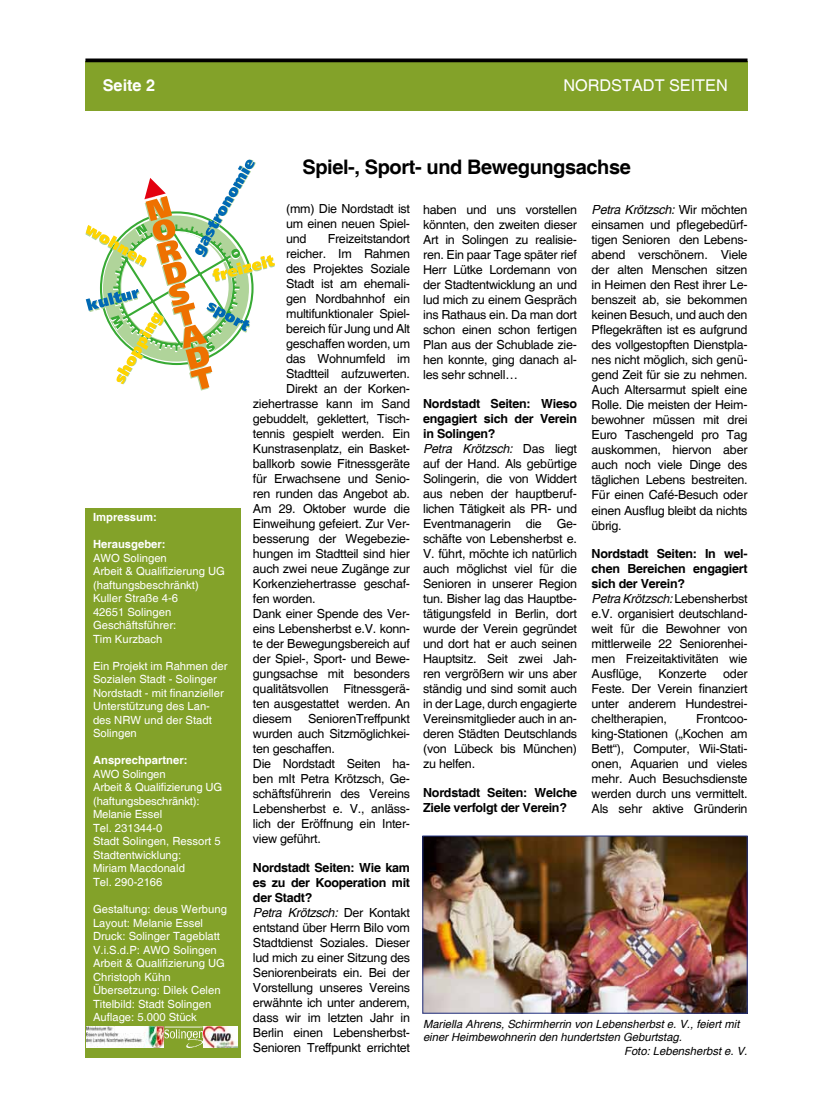
<style>
.page{position:relative;width:833px;height:1117px;background:#fff}
.page>*{position:absolute;margin:0;border:0;box-sizing:border-box;transform-origin:0 0}
.t1{font:700 20px "Helvetica";letter-spacing:-.02em;color:#000}
.t2{font:16.25px "Helvetica";color:#fff}
.t3{font:700 16.25px "Helvetica";color:#fff}
.t4{font:12.5px/15px "Helvetica";letter-spacing:-.02em;color:#000;text-align:justify}
.t5{font:700 12.5px/15px "Helvetica";letter-spacing:-.02em;color:#000}
.t6{font:11.25px/13.5px "Helvetica";color:#fff}
.t7{font:italic 11.25px "Helvetica";color:#000}
.t8{font:700 11.25px "Helvetica";color:#fff}
.s1{font-weight:700}
.s2{font-style:italic}
</style>
<div class="page">
<div style="left:85px;top:61px;width:662px;height:50px;background:#83a229"></div>
<svg style="left:85px;top:58px;width:662px;height:4px;background:#202020"></svg>
<svg style="left:85px;top:159px;width:190px;height:231px"></svg>
<div style="left:85px;top:508px;width:156px;height:549px;background:#83a229"></div>
<img style="left:87px;top:1026px;width:150px;height:21px">
<img style="left:424px;top:837px;width:321px;height:174px">
<div style="left:422px;top:835px;width:325px;height:178px;border:1px solid #253483"></div>
<h2 class="t3" style="left:103px;top:75px;width:54px">Seite 2</h2>
<h2 class="t2" style="left:563px;top:75px;width:166px">NORDSTADT SEITEN</h2>
<p class="t8" style="left:93px;top:510px;width:65px">Impressum:</p>
<p class="t8" style="left:93px;top:537px;width:74px">Herausgeber:</p>
<p class="t6" style="left:93px;top:551px;width:133px">AWO Solingen<br>Arbeit &amp; Qualifizierung UG (haftungsbeschränkt)<br>Kuller Straße 4-6<br>42651 Solingen<br>Geschäftsführer:<br>Tim Kurzbach</p>
<p class="t6" style="left:93px;top:659px;width:136px">Ein Projekt im Rahmen der<br>Sozialen Stadt - Solinger<br>Nordstadt - mit finanzieller<br>Unterstützung des Lan&shy;des NRW und der Stadt<br>Solingen</p>
<p class="t8" style="left:93px;top:753px;width:96px">Ansprechpartner:</p>
<p class="t6" style="left:93px;top:767px;width:131px">AWO Solingen<br>Arbeit &amp; Qualifizierung UG (haftungsbeschränkt):<br>Melanie Essel<br>Tel. 231344-0<br>Stadt Solingen, Ressort 5<br>Stadtentwicklung:<br>Miriam Macdonald<br>Tel. 290-2166</p>
<p class="t6" style="left:93px;top:902px;width:135px">Gestaltung: deus Werbung<br>Layout: Melanie Essel<br>Druck: Solinger Tageblatt<br>V.i.S.d.P: AWO Solingen<br>Arbeit &amp; Qualifizierung UG<br>Christoph Kühn<br>Übersetzung: Dilek Celen<br>Titelbild: Stadt Solingen<br>Auflage: 5.000 Stück</p>
<h1 class="t1" style="left:302px;top:155px;width:330px">Spiel-, Sport- und Bewegungsachse</h1>
<p class="t4" style="left:286px;top:201px;width:125px">(mm) Die Nordstadt ist um einen neuen Spiel&shy;und</p>
<p class="t4" style="left:423px;top:202px;width:155px">haben und uns vorstellen könnten, den zweiten dieser Art in Solingen zu realisie&shy;ren. Ein paar Tage später rief Herr Lütke Lordemann von der Stadtentwicklung an und lud mich zu einem Gespräch ins Rathaus ein. Da man dort schon einen schon fertigen Plan aus der Schublade zie&shy;hen konnte, ging danach al&shy;les sehr schnell…</p>
<p class="t4" style="left:423px;top:396px;width:155px;text-align:left"><span class="s1">Nordstadt Seiten: Wieso engagiert sich der Verein in Solingen?<br></span><span class="s2">Petra Krötzsch:</span> Das liegt auf der Hand. Als gebürtige<br>Solingerin, die von Widdert aus neben der hauptberuf&shy;lichen Tätigkeit als PR- und<br>Eventmanagerin die Ge&shy;schäfte von Lebensherbst e.<br>V. führt, möchte ich natürlich auch möglichst viel für die<br>Senioren in unserer Region tun. Bisher lag das Hauptbe&shy;tätigungsfeld in Berlin, dort wurde der Verein gegründet und dort hat er auch seinen<br>Hauptsitz. Seit zwei Jah&shy;ren vergrößern wir uns aber ständig und sind somit auch in der Lage, durch engagierte<br>Vereinsmitglieder auch in an&shy;deren Städten Deutschlands (von Lübeck bis München) zu helfen.</p>
<p class="t5" style="left:423px;top:785px;width:155px">Nordstadt Seiten: Welche<br>Ziele verfolgt der Verein?</p>
<p class="t4" style="left:591px;top:203px;width:157px"><span class="s2">Petra Krötzsch:</span> Wir möchten einsamen und pflegebedürf&shy;tigen Senioren den Lebens&shy;abend verschönern. Viele der alten Menschen sitzen in Heimen den Rest ihrer Le&shy;benszeit ab, sie bekommen keinen Besuch, und auch den Pflegekräften ist es aufgrund des vollgestopften Dienstpla&shy;nes nicht möglich, sich genü&shy;gend Zeit für sie zu nehmen.<br>Auch Altersarmut spielt eine Rolle. Die meisten der Heim&shy;bewohner müssen mit drei Euro Taschengeld pro Tag auskommen, hiervon aber auch noch viele Dinge des täglichen Lebens bestreiten.<br>Für einen Café-Besuch oder einen Ausflug bleibt da nichts übrig.</p>
<p class="t4" style="left:591px;top:546px;width:157px;text-align:left"><span class="s1">Nordstadt Seiten: In wel&shy;chen Bereichen engagiert sich der Verein?<br></span><span class="s2">Petra Krötzsch:</span> Lebensherbst e.V. organisiert deutschland&shy;weit für die Bewohner von mittlerweile 22 Seniorenhei&shy;men Freizeitaktivitäten wie<br>Ausflüge,</p>
<p class="t4" style="left:328px;top:231px;width:84px">Freizeitstandort</p>
<p class="t4" style="left:286px;top:246px;width:125px">reicher. Im Rahmen</p>
<p class="t4" style="left:286px;top:261px;width:125px">des Projektes Soziale</p>
<p class="t4" style="left:286px;top:276px;width:125px">Stadt ist am ehemali-</p>
<p class="t4" style="left:286px;top:291px;width:125px">gen Nordbahnhof ein</p>
<p class="t4" style="left:286px;top:306px;width:125px">multifunktionaler Spiel-</p>
<p class="t4" style="left:286px;top:321px;width:125px">bereich für Jung und Alt</p>
<p class="t4" style="left:286px;top:336px;width:125px">geschaffen worden, um</p>
<p class="t4" style="left:286px;top:351px;width:125px">das Wohnumfeld im</p>
<p class="t4" style="left:286px;top:366px;width:125px">Stadtteil aufzuwerten.</p>
<p class="t4" style="left:286px;top:381px;width:125px">Direkt an der Korken-</p>
<p class="t4" style="left:253px;top:396px;width:159px">ziehertrasse kann im Sand</p>
<p class="t4" style="left:253px;top:411px;width:159px">gebuddelt, geklettert, Tisch-</p>
<p class="t4" style="left:253px;top:426px;width:159px">tennis gespielt werden. Ein</p>
<p class="t4" style="left:253px;top:441px;width:159px">Kunstrasenplatz, ein Basket-</p>
<p class="t4" style="left:253px;top:456px;width:159px">ballkorb sowie Fitnessgeräte</p>
<p class="t4" style="left:253px;top:471px;width:159px">für Erwachsene und Senio-</p>
<p class="t4" style="left:253px;top:486px;width:159px">ren runden das Angebot ab.</p>
<p class="t4" style="left:253px;top:501px;width:159px">Am 29. Oktober wurde die</p>
<p class="t4" style="left:253px;top:516px;width:159px">Einweihung gefeiert. Zur Ver-</p>
<p class="t4" style="left:253px;top:531px;width:159px">besserung der Wegebezie-</p>
<p class="t4" style="left:253px;top:546px;width:159px">hungen im Stadtteil sind hier</p>
<p class="t4" style="left:253px;top:561px;width:159px">auch zwei neue Zugänge zur</p>
<p class="t4" style="left:253px;top:576px;width:159px">Korkenziehertrasse geschaf-</p>
<p class="t4" style="left:253px;top:591px;width:64px">fen worden.</p>
<p class="t4" style="left:253px;top:606px;width:159px">Dank einer Spende des Ver-</p>
<p class="t4" style="left:253px;top:621px;width:159px">eins Lebensherbst e.V. konn-</p>
<p class="t4" style="left:253px;top:636px;width:159px">te der Bewegungsbereich auf</p>
<p class="t4" style="left:253px;top:651px;width:159px">der Spiel-, Sport- und Bewe-</p>
<p class="t4" style="left:253px;top:666px;width:159px">gungsachse mit besonders</p>
<p class="t4" style="left:253px;top:681px;width:159px">qualitätsvollen Fitnessgerä-</p>
<p class="t4" style="left:253px;top:696px;width:159px">ten ausgestattet werden. An</p>
<p class="t4" style="left:253px;top:711px;width:41px">diesem</p>
<p class="t4" style="left:591px;top:666px;width:157px;text-indent:132px">oder Feste. Der Verein finanziert unter anderem Hundestrei&shy;cheltherapien,</p>
<p class="t4" style="left:658px;top:666px;width:50px">Konzerte</p>
<p class="t4" style="left:253px;top:711px;width:159px;text-align:left;text-indent:55px">SeniorenTreffpunkt wurden auch Sitzmöglichkei&shy;ten geschaffen.<br>Die Nordstadt Seiten ha&shy;ben mIt Petra Krötzsch, Ge&shy;schäftsführerin des Vereins<br>Lebensherbst e. V., anläss&shy;lich der Eröffnung ein Inter&shy;view geführt.</p>
<p class="t4" style="left:253px;top:860px;width:159px;text-align:left"><span class="s1">Nordstadt Seiten: Wie kam es zu der Kooperation mit der Stadt?<br></span><span class="s2">Petra Krötzsch:</span> Der Kontakt entstand über Herrn Bilo vom<br>Stadtdienst Soziales. Dieser lud mich zu einer Sitzung des<br>Seniorenbeirats ein. Bei der<br>Vorstellung unseres Vereins erwähnte ich unter anderem, dass wir im letzten Jahr in<br>Berlin einen Lebensherbst-<br>Senioren Treffpunkt errichtet</p>
<p class="t4" style="left:591px;top:711px;width:157px;text-indent:104px">Frontcoo&shy;king-Stationen („Kochen am Bett“), Computer, Wii-Stati&shy;onen, Aquarien und vieles mehr. Auch Besuchsdienste werden durch uns vermittelt.<br>Als sehr aktive Gründerin</p>
<p class="t7" style="left:423px;top:1017px;width:318px">Mariella Ahrens, Schirmherrin von Lebensherbst e. V., feiert mit</p>
<p class="t7" style="left:423px;top:1030px;width:260px">einer Heimbewohnerin den hundertsten Geburtstag.</p>
<p class="t7" style="left:624px;top:1044px;width:125px">Foto: Lebensherbst e. V.</p>
</div>
